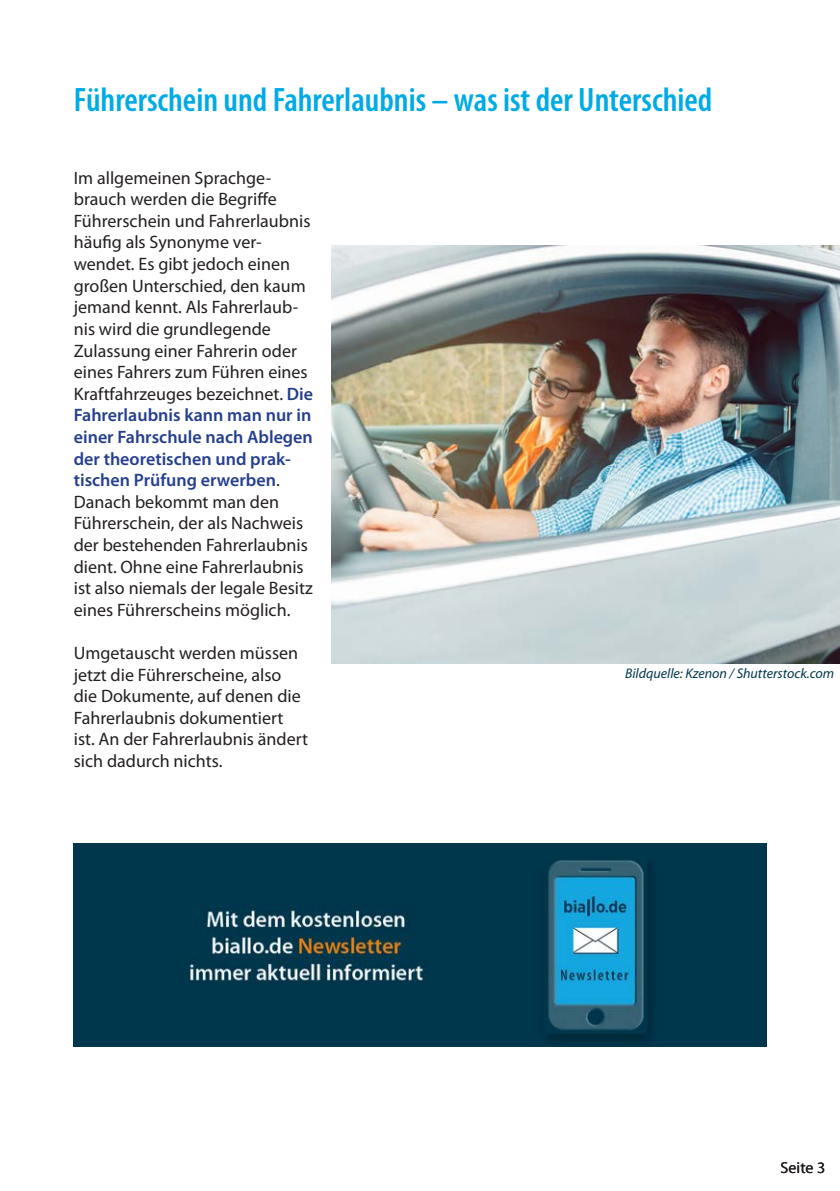
<style>
.page{position:relative;width:840px;height:1191px;background:#fff}
.page>*{position:absolute;margin:0;border:0;box-sizing:border-box;transform-origin:0 0}
.RdW_-_Ü_Kapitel{font:600 condensed 34px "Myriad Pro";color:#00abe5}
.RdW_-_S00_Fliesstext{font:18px/21.6px "Myriad Pro";color:#231f20}
.RdW_Seitenzahl{font:16px "Myriad Pro";color:#231f20}
.RdW_-_S08_Fußnote_07{font:italic 14px "Myriad Pro";color:#00374d}
.s1{font-weight:600;color:#253f8e}
</style>
<div class="page">
<img style="left:331px;top:246px;width:508px;height:417px">
<img style="left:74px;top:844px;width:691px;height:202px">
<p class="RdW_-_Ü_Kapitel" style="left:74px;top:78px;width:639px">Führerschein und Fahrerlaubnis – was ist der Unterschied</p>
<p class="RdW_-_S00_Fliesstext" style="left:74px;top:166px;width:241px">Im allgemeinen Sprachge&shy;brauch werden die Begriffe<br>Führerschein und Fahrerlaubnis häufig als Synonyme ver&shy;wendet. Es gibt jedoch einen großen Unterschied, den kaum jemand kennt. Als Fahrerlaub&shy;nis wird die grundlegende<br>Zulassung einer Fahrerin oder eines Fahrers zum Führen eines<br>Kraftfahrzeuges bezeichnet. <span class="s1">Die<br>Fahrerlaubnis kann man nur in einer Fahrschule nach Ablegen der theoretischen und prak&shy;tischen Prüfung erwerben</span>.<br>Danach bekommt man den<br>Führerschein, der als Nachweis der bestehenden Fahrerlaubnis dient. Ohne eine Fahrerlaubnis ist also niemals der legale Besitz eines Führerscheins möglich.</p>
<p class="RdW_-_S00_Fliesstext" style="left:74px;top:642px;width:236px">Umgetauscht werden müssen jetzt die Führerscheine, also die Dokumente, auf denen die<br>Fahrerlaubnis dokumentiert ist. An der Fahrerlaubnis ändert sich dadurch nichts.</p>
<p class="RdW_-_S08_Fußnote_07" style="left:624px;top:664px;width:210px">Bildquelle: Kzenon / Shutterstock.com</p>
<p class="RdW_Seitenzahl" style="left:780px;top:1157px;width:46px">Seite 3</p>
</div>
